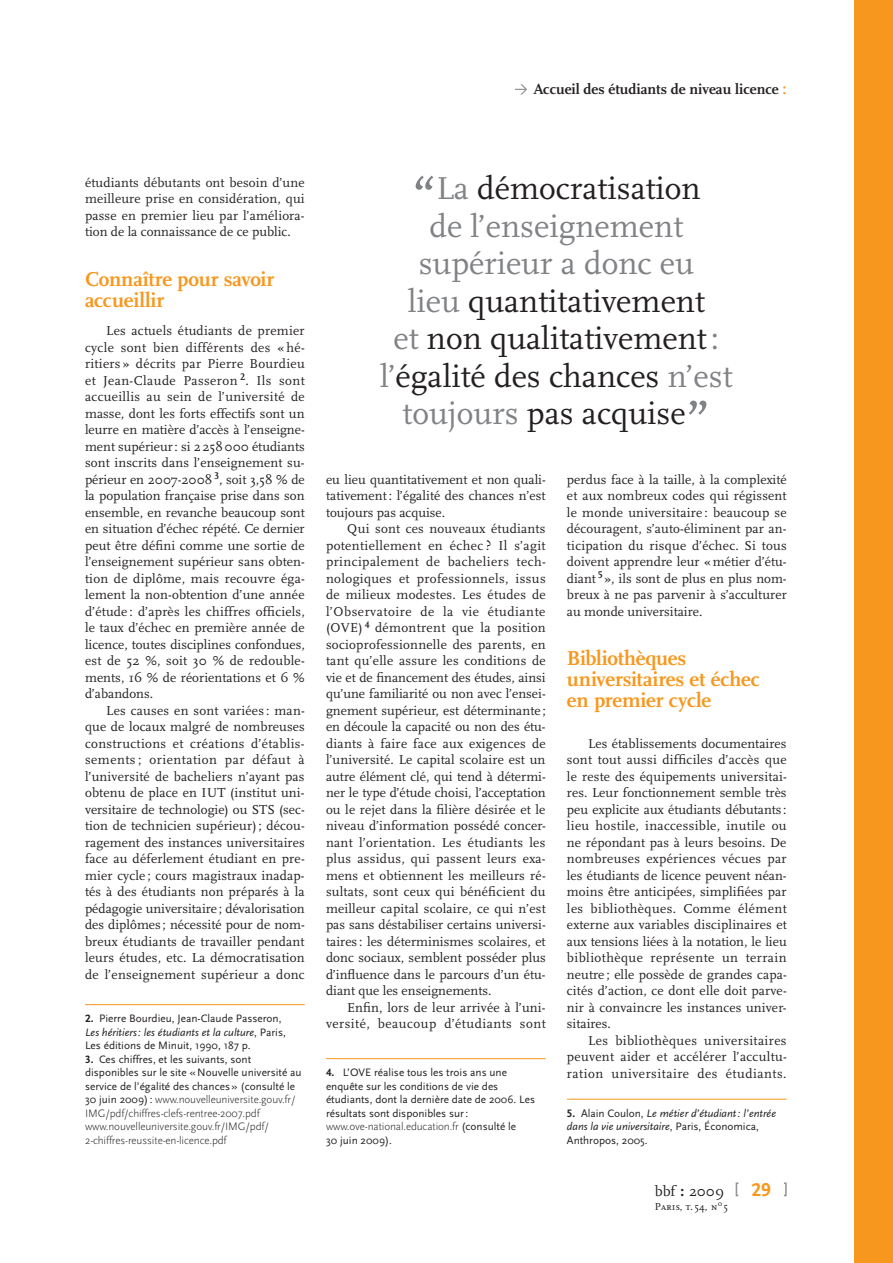
<style>
.page{position:relative;width:893px;height:1263px;background:#fff}
.page>*{position:absolute;margin:0;border:0;box-sizing:border-box;transform-origin:0 0}
.t1{font:33px/37.5px "Scala";color:#231f20;text-align:center}
.t2{font:700 21px/21px "Scala";letter-spacing:-.005em;color:#f7971d}
.t3{font:700 19.5px "Scala Sans LF";color:#f7971d}
.t4{font:700 15px "Scala";color:#231f20}
.t5{font:15px "Scala";color:#231f20}
.t6{font:13.5px/16.5px "Scala";letter-spacing:.01em;color:#231f20;text-align:justify}
.t7{font:13.5px/16.5px "Scala";letter-spacing:.035em;color:#231f20;text-align:right}
.t8{font:11.25px/13.5px "Scala Sans";color:#231f20}
.t9{font:300 11.25px/13.5px "Scala Sans";letter-spacing:-.01em;color:#231f20}
.t10{font:italic 11.25px/13.5px "Scala Sans";color:#231f20}
.t11{font:10.5px "Scala Caps";color:#231f20}
.s1{font-size:16.5px;color:#f7971d}
.s2{font-family:"Scala Sans LF";font-weight:700}
.s3{font-style:italic}
.s4{font-weight:400}
.s5{font-size:60px;color:#808285}
.s6{color:#808285}
.s7{font-weight:300}
.s8{font-family:"Scala Sans LF";font-weight:700;font-style:normal}
.s9{font-style:normal}
.s10{font-family:"Scala Sans";font-weight:700}
</style>
<div class="page">
<svg style="left:736px;top:1182px;width:2px;height:14px"></svg>
<svg style="left:784px;top:1182px;width:3px;height:14px"></svg>
<svg style="left:515px;top:84px;width:12px;height:11px"></svg>
<hr style="left:567px;top:1099px;width:220px;height:1px;background:#f7971d">
<hr style="left:326px;top:1058px;width:220px;height:1px;background:#f7971d">
<div style="left:855px;top:0;width:38px;height:1263px;background:#f7971d"></div>
<hr style="left:85px;top:1004px;width:220px;height:1px;background:#f7971d">
<p class="t4" style="left:533px;top:81px;width:255px">Accueil des étudiants de niveau licence <span class="s1">:</span></p>
<p class="t6" style="left:85px;top:174px;width:221px">étudiants débutants ont besoin d’une meilleure prise en considération, qui passe en premier lieu par l’améliora&shy;tion de la connaissance de ce public.</p>
<h2 class="t2" style="left:85px;top:268px;width:191px">Connaître pour savoir accueillir</h2>
<p class="t6" style="left:85px;top:323px;width:221px;text-indent:21px">Les actuels étudiants de premier cycle sont bien différents des « hé&shy;ritiers » décrits par Pierre Bourdieu et Jean-Claude Passeron <sup>2</sup>. Ils sont accueillis au sein de l’université de masse, dont les forts effectifs sont un leurre en matière d’accès à l’enseigne&shy;ment supérieur: si 2258000 étudiants sont inscrits dans l’enseignement su&shy;périeur en 2007-2008 <sup>3</sup>, soit 3,58 % de la population française prise dans son ensemble, en revanche beaucoup sont en situation d’échec répété. Ce dernier peut être défini comme une sortie de l’enseignement supérieur sans obten&shy;tion de diplôme, mais recouvre éga&shy;lement la non-obtention d’une année d’étude : d’après les chiffres officiels, le taux d’échec en première année de licence, toutes disciplines confondues, est de 52 %, soit 30 % de redouble&shy;ments, 16 % de réorientations et 6 % d’abandons.</p>
<p class="t6" style="left:85px;top:702px;width:221px;text-indent:21px">Les causes en sont variées : man&shy;que de locaux malgré de nombreuses constructions et créations d’établis&shy;sements ; orientation par défaut à l’université de bacheliers n’ayant pas obtenu de place en IUT (institut uni&shy;versitaire de technologie) ou STS (sec&shy;tion de technicien supérieur); décou&shy;ragement des instances universitaires face au déferlement étudiant en pre&shy;mier cycle ; cours magistraux inadap&shy;tés à des étudiants non préparés à la pédagogie universitaire ; dévalorisation des diplômes ; nécessité pour de nom&shy;breux étudiants de travailler pendant leurs études, etc. La démocratisation de l’enseignement supérieur a donc</p>
<p class="t8" style="left:85px;top:1012px;width:202px"><span class="s2">2.</span> Pierre Bourdieu, Jean-Claude Passeron,<br><span class="s3">Les héritiers: les étudiants et la culture</span>, Paris,<br>Les éditions de Minuit, 1990, 187 p.</p>
<p class="t9" style="left:85px;top:1053px;width:218px"><span class="s2">3.</span> <span class="s4">Ces chiffres, et les suivants, sont disponibles sur le site «Nouvelle université au service de l’égalité des chances» (consulté le 30 juin 2009):</span> www.nouvelleuniversite.gouv.fr/ IMG/pdf/chiffres-clefs-rentree-2007.pdf www.nouvelleuniversite.gouv.fr/IMG/pdf/ 2-chiffres-reussite-en-licence.pdf</p>
<h1 class="t1" style="left:380px;top:171px;width:354px"><span class="s5">“</span><span class="s6">La</span> démocratisation<br><span class="s6">de l’enseignement supérieur a donc eu<br>lieu</span> quantitativement<br><span class="s6">et</span> non qualitativement<span class="s6">: l’</span>égalité des chances <span class="s6">n’est toujours</span> pas acquise<span class="s5">”</span></h1>
<p class="t6" style="left:326px;top:471px;width:221px">eu lieu quantitativement et non quali&shy;tativement: l’égalité des chances n’est toujours pas acquise.</p>
<p class="t6" style="left:326px;top:521px;width:221px;text-indent:21px">Qui sont ces nouveaux étudiants potentiellement en échec ? Il s’agit principalement de bacheliers tech&shy;nologiques et professionnels, issus de milieux modestes. Les études de l’Observatoire de la vie étudiante (OVE) <sup>4</sup> démontrent que la position socioprofessionnelle des parents, en tant qu’elle assure les conditions de vie et de financement des études, ainsi qu’une familiarité ou non avec l’ensei&shy;gnement supérieur, est déterminante ; en découle la capacité ou non des étu&shy;diants à faire face aux exigences de l’université. Le capital scolaire est un autre élément clé, qui tend à détermi&shy;ner le type d’étude choisi, l’acceptation ou le rejet dans la filière désirée et le niveau d’information possédé concer&shy;nant l’orientation. Les étudiants les plus assidus, qui passent leurs exa&shy;mens et obtiennent les meilleurs ré&shy;sultats, sont ceux qui bénéficient du meilleur capital scolaire, ce qui n’est pas sans déstabiliser certains universi&shy;taires : les déterminismes scolaires, et donc sociaux, semblent posséder plus d’influence dans le parcours d’un étu&shy;diant que les enseignements.</p>
<p class="t7" style="left:326px;top:999px;width:221px">Enfin, lors de leur arrivée à l’uni&shy;versité, beaucoup d’étudiants sont</p>
<p class="t8" style="left:326px;top:1066px;width:211px"><span class="s2">4.</span> L’OVE réalise tous les trois ans une enquête sur les conditions de vie des étudiants, dont la dernière date de 2006. Les résultats sont disponibles sur: <span class="s7">www.ove-national.education.fr</span> (consulté le<br>30 juin 2009).</p>
<p class="t6" style="left:567px;top:471px;width:221px">perdus face à la taille, à la complexité et aux nombreux codes qui régissent le monde universitaire : beaucoup se découragent, s’auto-éliminent par an&shy;ticipation du risque d’échec. Si tous doivent apprendre leur «métier d’étu&shy;diant <sup>5</sup> », ils sont de plus en plus nom&shy;breux à ne pas parvenir à s’acculturer au monde universitaire.</p>
<h2 class="t2" style="left:567px;top:648px;width:194px">Bibliothèques universitaires et échec en premier cycle</h2>
<p class="t6" style="left:567px;top:735px;width:221px;text-indent:21px">Les établissements documentaires sont tout aussi difficiles d’accès que le reste des équipements universitai&shy;res. Leur fonctionnement semble très peu explicite aux étudiants débutants : lieu hostile, inaccessible, inutile ou ne répondant pas à leurs besoins. De nombreuses expériences vécues par les étudiants de licence peuvent néan&shy;moins être anticipées, simplifiées par les bibliothèques. Comme élément externe aux variables disciplinaires et aux tensions liées à la notation, le lieu bibliothèque représente un terrain neutre ; elle possède de grandes capa&shy;cités d’action, ce dont elle doit parve&shy;nir à convaincre les instances univer&shy;sitaires.</p>
<p class="t6" style="left:567px;top:1032px;width:221px;text-indent:21px">Les bibliothèques universitaires peuvent aider et accélérer l’accultu&shy;ration universitaire des étudiants.</p>
<p class="t10" style="left:567px;top:1107px;width:211px"><span class="s8">5.</span> <span class="s9">Alain Coulon,</span> Le métier d’étudiant: l’entrée dans la vie universitaire<span class="s9">, Paris, Économica,<br>Anthropos, 2005.</span></p>
<p class="t5" style="left:655px;top:1183px;width:71px">bbf <span class="s10">:</span> 2009</p>
<h3 class="t3" style="left:751px;top:1179px;width:21px">29</h3>
<p class="t11" style="left:655px;top:1200px;width:75px">Paris, t. 54, n<sup>o</sup> 5</p>
</div>
